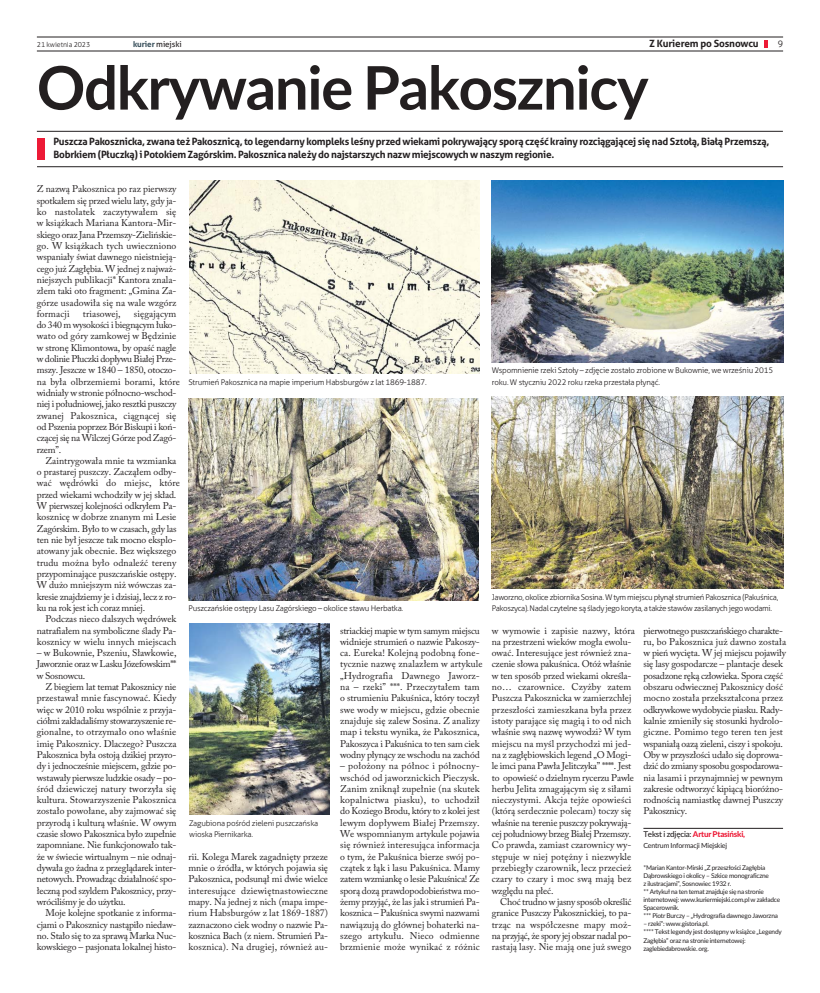
<style>
.page{position:relative;width:820px;height:993px;background:#fff}
.page>*{position:absolute;margin:0;border:0;box-sizing:border-box;transform-origin:0 0}
.t1{font:700 60px "Lato";letter-spacing:-.025em;color:#231f20}
.t2{font:700 10px/13px "Aller";letter-spacing:-.025em;color:#231f20}
.t3{font:9.7px/11.3px "Adobe Caslon Pro";letter-spacing:-.01em;color:#231f20;text-align:justify}
.t4{font:300 9px "Aller";color:#231f20}
.t5{font:800 8px "Lato";letter-spacing:-.025em;color:#ed1a36}
.t6{font:8px "Aller";letter-spacing:-.01em;color:#231f20}
.t7{font:300 7.8px/11.3px "Aller";letter-spacing:-.025em;color:#231f20}
.t8{font:7px "Lato";letter-spacing:-.025em;color:#231f20}
.t9{font:300 7px "Aller";letter-spacing:-.01em;color:#231f20}
.t10{font:6.5px/8.1px "Lato";letter-spacing:-.03em;color:#231f20}
.s1{font-weight:700;color:#374e5a}
.s2{font-weight:500;color:#231f20}
</style>
<div class="page">
<hr style="left:37px;top:37px;width:745px;height:1px;background:#231f20">
<hr style="left:37px;top:51px;width:745px;height:1px;background:#231f20">
<svg style="left:764px;top:40px;width:3px;height:8px"></svg>
<hr style="left:643px;top:827px;width:139px;height:1px;background:#231f20">
<hr style="left:37px;top:166px;width:745px;height:1px;background:#231f20">
<hr style="left:37px;top:131px;width:745px;height:1px;background:#231f20">
<div style="left:37px;top:138px;width:8px;height:21px;background:#ed1a36"></div>
<img style="left:189px;top:181px;width:290px;height:192px">
<img style="left:188px;top:398px;width:290px;height:202px">
<img style="left:189px;top:623px;width:140px;height:191px">
<img style="left:491px;top:181px;width:291px;height:181px">
<img style="left:491px;top:396px;width:291px;height:192px">
<p class="t9" style="left:37px;top:41px;width:55px">21 kwietnia 2023</p>
<p class="t6" style="left:133px;top:41px;width:50px"><span class="s1">ku rier</span> miej ski</p>
<p class="t2" style="left:649px;top:38px;width:111px">Z Kurierem po Sosnowcu</p>
<p class="t4" style="left:777px;top:40px;width:7px">9</p>
<h1 class="t1" style="left:37px;top:65px;width:613px">Odkrywanie Pakosznicy</h1>
<p class="t2" style="left:53px;top:136px;width:717px">Puszcza Pakosznicka, zwana też Pakosznicą, to legendarny kompleks leśny przed wiekami pokrywający sporą część krainy rozciągającej się nad Sztołą, Białą Przemszą,<br>Bobrkiem (Płuczką) i Potokiem Zagórskim. Pakosznica należy do najstarszych nazw miejscowych w naszym regionie.</p>
<p class="t3" style="left:37px;top:184px;width:141px">Z na zwą Pa kosz ni ca po raz pierw szy spo tka łem się przed wie lu la ty, gdy ja - ko na sto la tek za czy ty wa łem się w książ kach Ma ria na Kan to ra -Mir - skie go oraz Ja na Prze mszy -Zie liń skie - go. W książ kach tych uwiecz nio no wspa nia ły świat daw ne go nie ist nie ją - ce go już Za głę bia. W jed nej z naj waż - niej szych pu bli ka cji* Kan to ra zna la - złem ta ki oto frag ment: „Gmi na Za - gó rze usa do wi ła się na wa le wzgórz for ma cji</p>
<p class="t3" style="left:37px;top:309px;width:145px;text-align:left;text-indent:97px">się ga ją cym do 340 m wy so ko ści i bie gną cym łu ko - wa to od gó ry zam ko wej w Bę dzi nie w stro nę Kli mon to wa, by opaść na gle w do li nie Płucz ki do pły wu Bia łej Prze - mszy. Jesz cze w 1840 – 1850, oto czo - na by ła ol brze mie mi bo ra mi, któ re wid nia ły w stro nie pół noc no -wschod - niej i po łu dnio wej, ja ko reszt ki pusz czy zwa nej Pa kosz ni ca, cią gną cej się od Psze nia po przez Bór Bi sku pi i koń - czą cej się na Wil czej Gó rze pod Za gó - rzem”.</p>
<p class="t3" style="left:37px;top:456px;width:145px;text-align:left;text-indent:9px">Za in try go wa ła mnie ta wzmian ka o pra sta rej pusz czy. Za czą łem od by - wać wę drów ki do miejsc, któ re przed wie ka mi wcho dzi ły w jej skład.<br>W pierw szej ko lej no ści od kry łem Pa - kosz ni cę w do brze zna nym mi Le sie Za gór skim. By ło to w cza sach, gdy las ten nie był jesz cze tak moc no eks plo - ato wa ny jak obec nie. Bez więk sze go tru du moż na by ło od na leźć te re ny przy po mi na ją ce pusz czań skie ostę py.<br>W du żo mniej szym niż wów czas za - kre sie znaj dzie my je i dzi siaj, lecz z ro - ku na rok jest ich co raz mniej.</p>
<p class="t3" style="left:37px;top:614px;width:141px;text-indent:9px">Pod czas nie co dal szych wę dró wek na tra fia łem na sym bo licz ne śla dy Pa - kosz ni cy w wie lu in nych miej scach</p>
<p class="t3" style="left:37px;top:648px;width:141px">– w Bu kow nie, Psze niu, Sław ko wie, Ja worz nie oraz w La sku Jó ze fow skim** w So snow cu.</p>
<p class="t3" style="left:37px;top:682px;width:141px;text-indent:9px">Z bie giem lat te mat Pa kosz ni cy nie prze sta wał mnie fa scy no wać. Kie dy więc w 2010 ro ku wspól nie z przy ja - ciół mi za kła da li śmy sto wa rzy sze nie re - gio nal ne, to otrzy ma ło ono wła śnie imię Pa kosz ni cy. Dla cze go? Pusz cza Pa kosz ni ca by ła osto ją dzi kiej przy ro - dy i jed no cze śnie miej scem, gdzie po - wsta wa ły pierw sze ludz kie osa dy – po - śród dzie wi czej na tu ry two rzy ła się kul tu ra. Sto wa rzy sze nie Pa kosz ni ca zo sta ło po wo ła ne, aby zaj mo wać się przy ro dą i kul tu rą wła śnie. W owym cza sie sło wo Pa kosz ni ca by ło zu peł nie za po mnia ne. Nie funk cjo no wa ło tak - że w świe cie wir tu al nym – nie od naj - dy wa ła go żad na z prze glą da rek in ter - ne to wych. Pro wa dząc dzia łal ność spo - łecz ną pod szyl dem Pa kosz ni cy, przy - wró ci li śmy je do użyt ku.</p>
<p class="t3" style="left:37px;top:908px;width:141px;text-indent:9px">Mo je ko lej ne spo tka nie z in for ma - cja mi o Pa kosz ni cy na stą pi ło nie daw - no. Sta ło się to za spra wą Mar ka Nuc - kow skie go – pa sjo na ta lo kal nej hi sto -</p>
<p class="t3" style="left:83px;top:309px;width:39px">tria so wej,</p>
<p class="t7" style="left:188px;top:377px;width:240px">Strumień Pakosznica na mapie imperium Habsburgów z lat 1869-1887.</p>
<p class="t7" style="left:491px;top:366px;width:283px">Wspomnienie rzeki Sztoły – zdjęcie zostało zrobione w Bukownie, we wrześniu 2015 roku. W styczniu 2022 roku rzeka przestała płynąć.</p>
<p class="t7" style="left:491px;top:592px;width:288px">Jaworzno, okolice zbiornika Sosina. W tym miejscu płynął strumień Pakosznica (Pakuśnica,</p>
<p class="t7" style="left:188px;top:603px;width:216px">Puszczańskie ostępy Lasu Zagórskiego – okolice stawu Herbatka.</p>
<p class="t7" style="left:491px;top:603px;width:281px">Pakoszyca). Nadal czytelne są ślady jego koryta, a także stawów zasilanych jego wodami.</p>
<p class="t7" style="left:189px;top:818px;width:130px">Zagubiona pośród zieleni puszczańska wioska Piernikarka.</p>
<p class="t3" style="left:188px;top:851px;width:141px">rii. Ko le ga Ma rek za gad nię ty prze ze mnie o źró dła, w któ rych po ja wia się Pa kosz ni ca, pod su nął mi dwie wiel ce in te re su ją ce dzie więt na sto wiecz ne ma py. Na jed nej z nich (ma pa im pe - rium Habs bur gów z lat 1869-1887) za zna czo no ciek wod ny o na zwie Pa - kosz ni ca Bach (z niem. Stru mień Pa - kosz ni ca). Na dru giej, rów nież au -</p>
<p class="t3" style="left:340px;top:625px;width:144px;text-align:left">striac kiej ma pie w tym sa mym miej scu wid nie je stru mień o na zwie Pa ko szy - ca. Eu re ka! Ko lej ną po dob ną fo ne - tycz nie na zwę zna la złem w ar ty ku le „Hy dro gra fia Daw ne go Ja worz - na – rze ki” ***. Prze czy ta łem tam o stru mie niu Pa ku śni ca, któ ry to czył swe wo dy w miej scu, gdzie obec nie znaj du je się za lew So si na. Z ana li zy map i tek stu wy ni ka, że Pa kosz ni ca, Pa ko szy ca i Pa ku śni ca to ten sam ciek wod ny pły ną cy ze wscho du na za chód</p>
<p class="t3" style="left:340px;top:761px;width:141px">– po ło żo ny na pół noc i pół noc ny - wschód od ja worz nic kich Pie czysk.<br>Za nim znik nął zu peł nie (na sku tek ko pal nic twa pia sku), to ucho dził do Ko zie go Bro du, któ ry to z ko lei jest le wym do pły wem Bia łej Prze mszy.<br>We wspo mnia nym ar ty ku le po ja wia się rów nież in te re su ją ca in for ma cja o tym, że Pa ku śni ca bie rze swój po - czą tek z łąk i la su Pa ku śni ca. Ma my za tem wzmian kę o le sie Pa ku śni ca! Ze spo rą do zą praw do po do bień stwa mo - że my przy jąć, że las jak i stru mień Pa - kosz ni ca – Pa ku śni ca swy mi na zwa mi na wią zu ją do głów nej bo ha ter ki na - sze go ar ty ku łu. Nie co od mien ne brzmie nie mo że wy ni kać z róż nic</p>
<p class="t3" style="left:491px;top:625px;width:145px;text-align:left">w wy mo wie i za pi sie na zwy, któ ra na prze strze ni wie ków mo gła ewo lu - ować. In te re su ją ce jest rów nież zna - cze nie sło wa pa ku śni ca. Otóż wła śnie w ten spo sób przed wie ka mi okre śla - no… cza row ni ce. Czyż by za tem Pusz cza Pa kosz nic ka w za mierz chłej prze szło ści za miesz ka na by ła przez isto ty pa ra ją ce się ma gią i to od nich wła śnie swą na zwę wy wo dzi? W tym miej scu na myśl przy cho dzi mi jed - na z za głę biow skich le gend „O Mo gi - le im ci pa na Paw ła Je lit czy ka” ****. Jest to opo wieść o dziel nym ry ce rzu Paw le her bu Je li ta zma ga ją cym się z si ła mi nie czy sty mi. Ak cja tej że opo wie ści (któ rą ser decz nie po le cam) to czy się wła śnie na te re nie pusz czy po kry wa ją - cej po łu dnio wy brzeg Bia łej Prze mszy.<br>Co praw da, za miast cza row ni cy wy - stę pu je w niej po tęż ny i nie zwy kle prze bie gły cza row nik, lecz prze cież cza ry to cza ry i moc swą ma ją bez wzglę du na płeć.</p>
<p class="t3" style="left:491px;top:896px;width:141px;text-indent:9px">Choć trud no w ja sny spo sób okre ślić gra ni ce Pusz czy Pa kosz nic kiej, to pa - trząc na współ cze sne ma py moż - na przy jąć, że spo ry jej ob szar na dal po - ra sta ją la sy. Nie ma ją one już swe go</p>
<p class="t3" style="left:643px;top:625px;width:144px;text-align:left">pier wot ne go pusz czań skie go cha rak te - ru, bo Pa kosz ni ca już daw no zo sta ła w pień wy cię ta. W jej miej scu po ja wi ły się la sy go spo dar cze – plan ta cje de sek po sa dzo ne rę ką czło wie ka. Spo ra część ob sza ru od wiecz nej Pa kosz ni cy dość moc no zo sta ła prze kształ co na przez od kryw ko we wy do by cie pia sku. Ra dy - kal nie zmie ni ły się sto sun ki hy dro lo - gicz ne. Po mi mo te go te ren ten jest wspa nia łą oa zą zie le ni, ci szy i spo ko ju.<br>Oby w przy szło ści uda ło się do pro wa - dzić do zmia ny spo so bu go spo da ro wa - nia la sa mi i przy naj mniej w pew nym za kre sie od two rzyć ki pią cą bio róż no - rod no ścią na miast kę daw nej Pusz czy Pa kosz ni cy.</p>
<p class="t5" style="left:643px;top:830px;width:103px"><span class="s2">Tekst i zdjęcia:</span> Ar tur Pta siń ski,</p>
<p class="t8" style="left:643px;top:843px;width:85px">Cen trum In for ma cji Miej skiej</p>
<p class="t10" style="left:643px;top:863px;width:138px">*Marian Kantor-Mirski „Z przeszłości Zagłębia Dąbrowskiego i okolicy – Szkice monograficzne<br>z ilustracjami”, Sosnowiec 1932 r.<br>** Artykuł na ten temat znajduje się na stronie internetowej: www.kuriermiejski.com.pl w zakładce Spacerownik.<br>*** Piotr Burczy – „Hydrografia dawnego Jaworzna</p>
<p class="t10" style="left:643px;top:920px;width:140px">– rzeki”: www.gistoria.pl.<br>**** Tekst legendy jest dostępny w książce „Legendy Zagłębia” oraz na stronie internetowej: zaglebiedabrowskie. org.</p>
</div>
